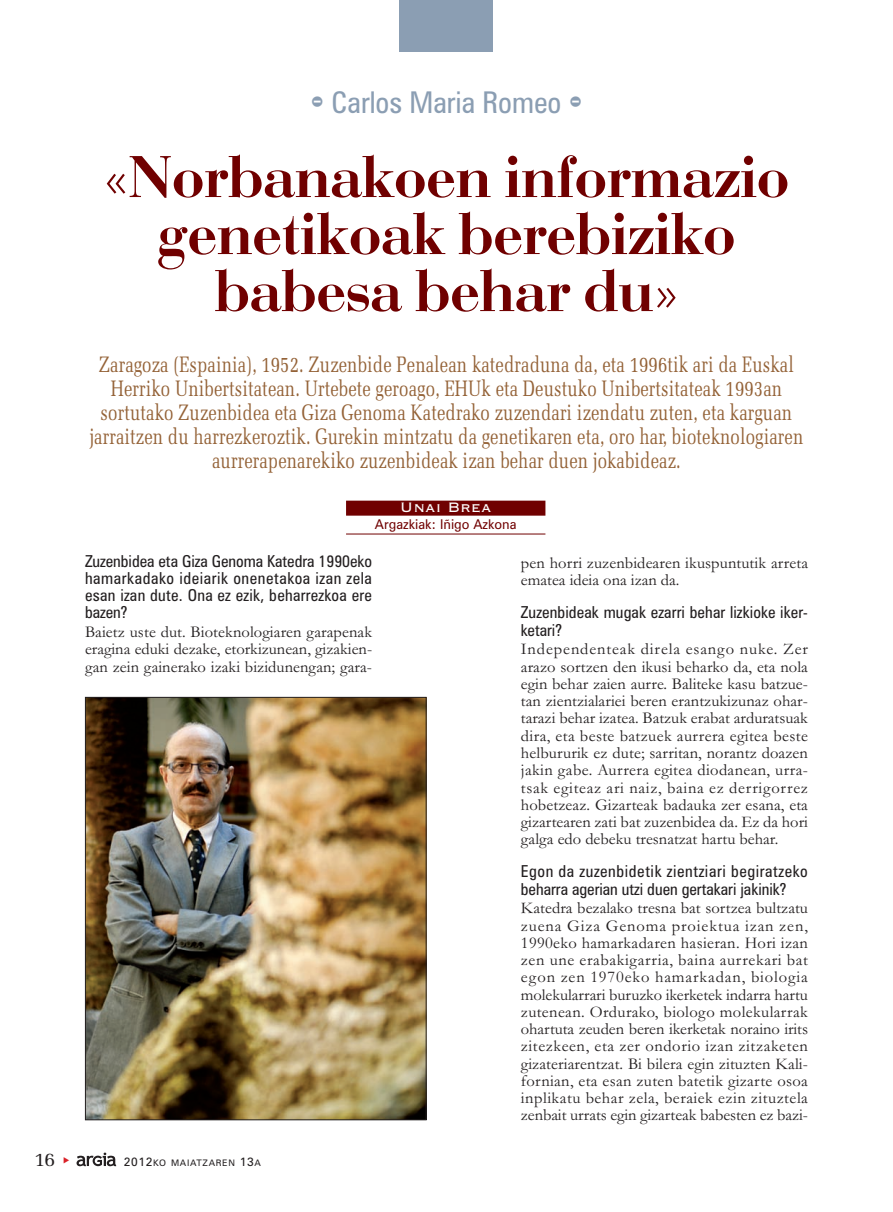
<style>
.page{position:relative;width:893px;height:1212px;background:#fff}
.page>*{position:absolute;margin:0;border:0;box-sizing:border-box;transform-origin:0 0}
.t1{font:61.5px/57px "Bodoni";color:#700000;text-align:center}
.t2{font:condensed 30px "Zurich BT";color:#8b9eb3}
.t3{font:22.5px/24px "Memoir Condensed";color:#946237;text-align:center}
.t4{font:19.5px "Memoir";color:#231f20}
.t5{font:18px "Copperplate Gothic BT";color:#fff}
.t6{font:16.5px/17.2px "Garamond";color:#231f20;text-align:justify}
.t7{font:condensed 16.5px/17.2px "Zurich BT";letter-spacing:.01em;color:#231f20;text-align:justify}
.t8{font:condensed 16.5px/17.2px "Zurich BT";letter-spacing:.03em;color:#231f20}
.t9{font:13.5px "Zurich BT";color:#700000;scale:.95 1}
.t10{font:9px "Zurich BT";letter-spacing:.075em;color:#231f20}
.s1{font-family:"Bodiac";font-stretch:normal}
.s2{font-size:12px}
</style>
<div class="page">
<svg style="left:77px;top:1152px;width:39px;height:14px"></svg>
<div style="left:400px;top:0;width:93px;height:51px;background:#8b9eb3"></div>
<div style="left:346px;top:501px;width:199px;height:15px;background:#700000"></div>
<hr style="left:346px;top:534px;width:199px;height:1px;background:#700000">
<img style="left:87px;top:699px;width:337px;height:419px">
<div style="left:85px;top:697px;width:341px;height:423px;border:1px solid #231f20"></div>
<h2 class="t2" style="left:311px;top:91px;width:273px"><span class="s1">-</span> Carlos Maria Romeo <span class="s1">-</span></h2>
<h1 class="t1" style="left:104px;top:155px;width:687px">«Norbanakoen informazio genetikoak berebiziko babesa behar du»</h1>
<p class="t3" style="left:89px;top:354px;width:715px">Zaragoza (Espainia), 1952. Zuzenbide Penalean katedraduna da, eta 1996tik ari da Euskal Herriko Unibertsitatean. Urtebete geroago, EHUk eta Deustuko Unibertsitateak 1993an sortutako Zuzenbidea eta Giza Genoma Katedrako zuzendari izendatu zuten, eta karguan jarraitzen du harrezkeroztik. Gurekin mintzatu da genetikaren eta, oro har, bioteknologiaren aurrerapenarekiko zuzenbideak izan behar duen jokabideaz.</p>
<p class="t5" style="left:400px;top:495px;width:93px">Unai Brea</p>
<p class="t9" style="left:375px;top:519px;width:151px">Argazkiak: Iñigo Azkona</p>
<p class="t7" style="left:85px;top:554px;width:288px">Zuzenbidea eta Giza Genoma Katedra 1990eko hamarkadako ideiarik onenetakoa izan zela esan izan dute. Ona ez ezik, beharrezkoa ere bazen?</p>
<p class="t6" style="left:85px;top:625px;width:289px">Baietz uste dut. Bioteknologiaren garapenak eragina eduki dezake, etorkizunean, gizakien&shy;gan zein gainerako izaki bizidunengan; gara-</p>
<p class="t6" style="left:521px;top:556px;width:289px">pen horri zuzenbidearen ikuspuntutik arreta ematea ideia ona izan da.</p>
<p class="t7" style="left:521px;top:605px;width:288px">Zuzenbideak mugak ezarri behar lizkioke iker&shy;ketari?</p>
<p class="t6" style="left:521px;top:642px;width:289px">Independenteak direla esango nuke. Zer arazo sortzen den ikusi beharko da, eta nola egin behar zaien aurre. Baliteke kasu batzue&shy;tan zientzialariei beren erantzukizunaz ohar&shy;tarazi behar izatea. Batzuk erabat arduratsuak dira, eta beste batzuek aurrera egitea beste helbururik ez dute; sarritan, norantz doazen jakin gabe. Aurrera egitea diodanean, urra&shy;tsak egiteaz ari naiz, baina ez derrigorrez hobetzeaz. Gizarteak badauka zer esana, eta gizartearen zati bat zuzenbidea da. Ez da hori galga edo debeku tresnatzat hartu behar.</p>
<p class="t8" style="left:521px;top:864px;width:288px">Egon da zuzenbidetik zientziari begiratzeko beharra agerian utzi duen gertakari jakinik?</p>
<p class="t6" style="left:521px;top:901px;width:289px">Katedra bezalako tresna bat sortzea bultzatu zuena Giza Genoma proiektua izan zen, 1990eko hamarkadaren hasieran. Hori izan zen une erabakigarria, baina aurrekari bat egon zen 1970eko hamarkadan, biologia molekularrari buruzko ikerketek indarra hartu zutenean. Ordurako, biologo molekularrak ohartuta zeuden beren ikerketak noraino irits zitezkeen, eta zer ondorio izan zitzaketen gizateriarentzat. Bi bilera egin zituzten Kali&shy;fornian, eta esan zuten batetik gizarte osoa inplikatu behar zela, beraiek ezin zituztela zenbait urrats egin gizarteak babesten ez bazi-</p>
<p class="t4" style="left:35px;top:1151px;width:22px">16</p>
<p class="t10" style="left:124px;top:1160px;width:138px"><span class="s2">2012</span>KO MAIATZAREN <span class="s2">13</span>A</p>
</div>
